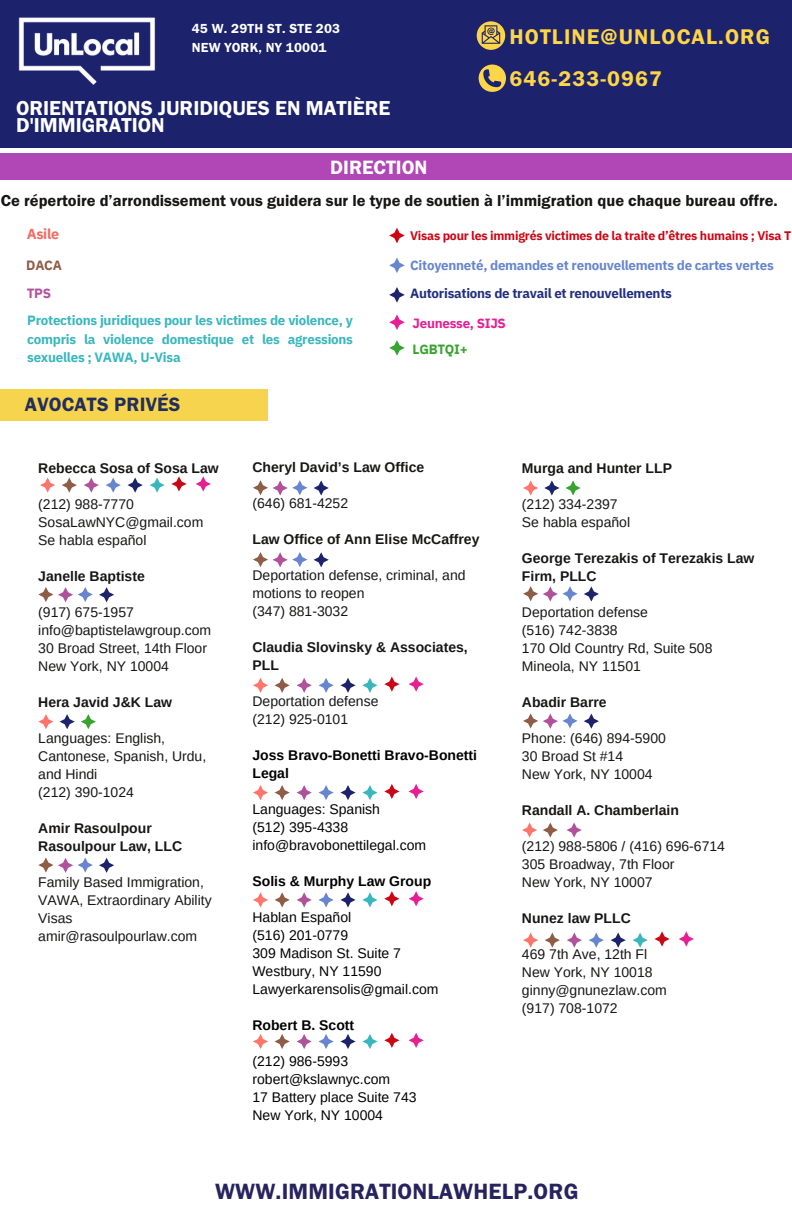
<style>
.page{position:relative;width:792px;height:1224px;background:#fff}
.page>*{position:absolute;margin:0;border:0;box-sizing:border-box;transform-origin:0 0}
.t1{font:600 22.9px "Franklin Gothic FS";letter-spacing:.01em;color:#26235e}
.t2{font:600 22px "Franklin Gothic FS";letter-spacing:.05em;color:#fdd548}
.t3{font:600 20.9px/16.5px "Franklin Gothic FS";color:#fff}
.t4{font:600 20px "Franklin Gothic FS";letter-spacing:.015em;color:#222f5c}
.t5{font:600 20px "Franklin Gothic FS";color:#fff}
.t6{font:600 16.5px "Franklin Gothic FS";color:#171615}
.t7{font:700 14.4px "IBM Plex Sans";letter-spacing:-.02em;color:#f16c65}
.t8{font:14px/18px "Arimo";color:#171615}
.t9{font:700 14px/18px "Arimo";color:#171615}
.t10{font:14px/18px "Arimo";color:#000}
.t11{font:700 14px/18px "Arimo";color:#000}
.t12{font:600 13.6px/18.8px "Franklin Gothic FS";letter-spacing:.015em;color:#fff}
.t13{font:700 13.4px/18.5px "IBM Plex Sans";letter-spacing:-.02em;color:#39b7be;text-align:justify}
.t14{font:700 13.4px "IBM Plex Sans";letter-spacing:-.02em;color:#6886ce}
.t15{font:700 13.4px "IBM Plex Sans";letter-spacing:-.02em;color:#23307f}
.t16{font:700 13.4px "IBM Plex Sans";letter-spacing:-.02em;color:#e61f93}
.t17{font:700 13.4px "IBM Plex Sans";letter-spacing:-.02em;color:#38a430}
.t18{font:700 13.4px "IBM Plex Sans";color:#8f5d46}
.t19{font:700 13.4px "IBM Plex Sans";color:#b0529b}
.t20{font:700 12.4px "IBM Plex Sans";letter-spacing:-.02em;color:#cb0615}
</style>
<div class="page">
<div style="left:0;top:153px;width:792px;height:26px;background:#b147b6"></div>
<svg style="left:40px;top:478px;width:15px;height:15px"></svg>
<svg style="left:62px;top:478px;width:15px;height:15px"></svg>
<svg style="left:84px;top:478px;width:15px;height:15px"></svg>
<svg style="left:106px;top:478px;width:15px;height:15px"></svg>
<svg style="left:128px;top:478px;width:15px;height:15px"></svg>
<svg style="left:149px;top:478px;width:15px;height:15px"></svg>
<svg style="left:171px;top:476px;width:15px;height:15px"></svg>
<svg style="left:196px;top:476px;width:15px;height:15px"></svg>
<svg style="left:99px;top:858px;width:15px;height:15px"></svg>
<svg style="left:38px;top:857px;width:55px;height:16px"></svg>
<svg style="left:99px;top:587px;width:15px;height:15px"></svg>
<svg style="left:38px;top:587px;width:55px;height:15px"></svg>
<svg style="left:38px;top:714px;width:15px;height:15px"></svg>
<svg style="left:60px;top:714px;width:15px;height:15px"></svg>
<svg style="left:81px;top:714px;width:15px;height:15px"></svg>
<svg style="left:314px;top:480px;width:15px;height:15px"></svg>
<svg style="left:253px;top:480px;width:54px;height:15px"></svg>
<svg style="left:314px;top:552px;width:15px;height:15px"></svg>
<svg style="left:253px;top:552px;width:54px;height:15px"></svg>
<svg style="left:523px;top:480px;width:15px;height:15px"></svg>
<svg style="left:544px;top:480px;width:15px;height:15px"></svg>
<svg style="left:565px;top:480px;width:15px;height:15px"></svg>
<svg style="left:584px;top:586px;width:15px;height:15px"></svg>
<svg style="left:523px;top:586px;width:54px;height:15px"></svg>
<svg style="left:253px;top:785px;width:15px;height:15px"></svg>
<svg style="left:275px;top:785px;width:15px;height:15px"></svg>
<svg style="left:297px;top:785px;width:15px;height:15px"></svg>
<svg style="left:319px;top:785px;width:15px;height:15px"></svg>
<svg style="left:340px;top:785px;width:15px;height:15px"></svg>
<svg style="left:362px;top:785px;width:15px;height:15px"></svg>
<svg style="left:384px;top:784px;width:15px;height:15px"></svg>
<svg style="left:409px;top:784px;width:15px;height:15px"></svg>
<svg style="left:567px;top:822px;width:15px;height:15px"></svg>
<svg style="left:543px;top:822px;width:15px;height:15px"></svg>
<svg style="left:522px;top:822px;width:15px;height:15px"></svg>
<svg style="left:584px;top:714px;width:15px;height:15px"></svg>
<svg style="left:523px;top:713px;width:54px;height:16px"></svg>
<svg style="left:253px;top:892px;width:15px;height:15px"></svg>
<svg style="left:275px;top:892px;width:15px;height:15px"></svg>
<svg style="left:297px;top:892px;width:15px;height:15px"></svg>
<svg style="left:319px;top:892px;width:15px;height:15px"></svg>
<svg style="left:340px;top:892px;width:15px;height:15px"></svg>
<svg style="left:362px;top:892px;width:15px;height:15px"></svg>
<svg style="left:384px;top:891px;width:15px;height:15px"></svg>
<svg style="left:409px;top:891px;width:15px;height:15px"></svg>
<svg style="left:253px;top:1034px;width:15px;height:15px"></svg>
<svg style="left:275px;top:1034px;width:15px;height:15px"></svg>
<svg style="left:297px;top:1034px;width:15px;height:15px"></svg>
<svg style="left:319px;top:1034px;width:15px;height:15px"></svg>
<svg style="left:340px;top:1034px;width:15px;height:15px"></svg>
<svg style="left:362px;top:1034px;width:15px;height:15px"></svg>
<svg style="left:384px;top:1033px;width:15px;height:15px"></svg>
<svg style="left:409px;top:1033px;width:15px;height:15px"></svg>
<svg style="left:523px;top:933px;width:15px;height:15px"></svg>
<svg style="left:545px;top:933px;width:15px;height:15px"></svg>
<svg style="left:567px;top:933px;width:15px;height:15px"></svg>
<svg style="left:589px;top:933px;width:15px;height:15px"></svg>
<svg style="left:611px;top:933px;width:15px;height:15px"></svg>
<svg style="left:633px;top:933px;width:15px;height:15px"></svg>
<svg style="left:654px;top:931px;width:15px;height:15px"></svg>
<svg style="left:679px;top:931px;width:15px;height:15px"></svg>
<svg style="left:253px;top:678px;width:15px;height:15px"></svg>
<svg style="left:275px;top:678px;width:15px;height:15px"></svg>
<svg style="left:297px;top:678px;width:15px;height:15px"></svg>
<svg style="left:319px;top:678px;width:15px;height:15px"></svg>
<svg style="left:340px;top:678px;width:15px;height:15px"></svg>
<svg style="left:362px;top:678px;width:15px;height:15px"></svg>
<svg style="left:384px;top:677px;width:15px;height:15px"></svg>
<svg style="left:409px;top:677px;width:15px;height:15px"></svg>
<div style="left:0;top:0;width:792px;height:148px;background:#1c226b"></div>
<svg style="left:479px;top:65px;width:27px;height:27px"></svg>
<svg style="left:477px;top:21px;width:28px;height:29px"></svg>
<img style="left:18px;top:17px;width:138px;height:68px">
<div style="left:0;top:389px;width:267px;height:31px;background:#f7d44d"></div>
<svg style="left:389px;top:314px;width:16px;height:16px"></svg>
<svg style="left:389px;top:287px;width:16px;height:16px"></svg>
<svg style="left:389px;top:258px;width:16px;height:15px"></svg>
<svg style="left:389px;top:228px;width:16px;height:15px"></svg>
<svg style="left:389px;top:340px;width:16px;height:16px"></svg>
<p class="t12" style="left:192px;top:19px;width:150px">45 W. 29TH ST. STE 203<br>NEW YORK, NY 10001</p>
<p class="t3" style="left:16px;top:100px;width:376px">ORIENTATIONS JURIDIQUES EN MATIÈRE<br>D'IMMIGRATION</p>
<h5 class="t5" style="left:330px;top:158px;width:99px">DIRECTION</h5>
<p class="t2" style="left:510px;top:25px;width:262px">HOTLINE@UNLOCAL.ORG</p>
<p class="t2" style="left:510px;top:68px;width:154px">646-233-0967</p>
<p class="t6" style="left:1px;top:192px;width:778px">Ce répertoire d’arrondissement vous guidera sur le type de soutien à l’immigration que chaque bureau offre.</p>
<p class="t7" style="left:27px;top:225px;width:34px">Asile</p>
<p class="t20" style="left:410px;top:228px;width:383px">Visas pour les immigrés victimes de la traite d’êtres humains ; Visa T</p>
<p class="t18" style="left:26px;top:256px;width:37px">DACA</p>
<p class="t19" style="left:27px;top:284px;width:26px">TPS</p>
<p class="t13" style="left:27px;top:311px;width:327px">Protections juridiques pour les victimes de violence, y compris la violence domestique et les agressions sexuelles ; VAWA, U-Visa</p>
<p class="t4" style="left:25px;top:395px;width:157px">AVOCATS PRIVÉS</p>
<p class="t14" style="left:410px;top:256px;width:365px">Citoyenneté, demandes et renouvellements de cartes vertes</p>
<p class="t15" style="left:410px;top:285px;width:263px">Autorisations de travail et renouvellements</p>
<p class="t16" style="left:413px;top:314px;width:95px">Jeunesse, SIJS</p>
<p class="t17" style="left:413px;top:340px;width:57px">LGBTQI+</p>
<h4 class="t9" style="left:38px;top:459px;width:182px">Rebecca Sosa of Sosa Law</h4>
<h2 class="t8" style="left:38px;top:495px;width:167px">(212) 988-7770<br>SosaLawNYC@gmail.com<br>Se habla español</h2>
<h5 class="t9" style="left:38px;top:567px;width:108px">Janelle Baptiste</h5>
<h6 class="t8" style="left:38px;top:603px;width:174px">(917) 675-1957 info@baptistelawgroup.com<br>30 Broad Street, 14th Floor<br>New York, NY 10004</h6>
<h5 class="t9" style="left:38px;top:693px;width:135px">Hera Javid J&amp;K Law</h5>
<h6 class="t8" style="left:38px;top:729px;width:169px">Languages: English,<br>Cantonese, Spanish, Urdu, and Hindi<br>(212) 390-1024</h6>
<h5 class="t9" style="left:38px;top:819px;width:145px">Amir Rasoulpour<br>Rasoulpour Law, LLC</h5>
<h6 class="t8" style="left:38px;top:873px;width:175px">Family Based Immigration,<br>VAWA, Extraordinary Ability<br>Visas amir@rasoulpourlaw.com</h6>
<p class="t9" style="left:252px;top:458px;width:173px">Cheryl David’s Law Office</p>
<h4 class="t8" style="left:252px;top:494px;width:97px">(646) 681-4252</h4>
<h1 class="t9" style="left:252px;top:530px;width:229px">Law Office of Ann Elise McCaffrey</h1>
<p class="t8" style="left:252px;top:566px;width:215px">Deportation defense, criminal, and motions to reopen<br>(347) 881-3032</p>
<p class="t9" style="left:252px;top:638px;width:217px">Claudia Slovinsky &amp; Associates,<br>PLL</p>
<h1 class="t8" style="left:252px;top:692px;width:128px">Deportation defense (212) 925-0101</h1>
<h1 class="t11" style="left:252px;top:746px;width:226px">Joss Bravo-Bonetti Bravo-Bonetti<br>Legal</h1>
<h2 class="t10" style="left:252px;top:800px;width:175px">Languages: Spanish<br>(512) 395-4338 info@bravobonettilegal.com</h2>
<h3 class="t11" style="left:252px;top:872px;width:180px">Solis &amp; Murphy Law Group</h3>
<h5 class="t10" style="left:252px;top:908px;width:188px">Hablan Español<br>(516) 201-0779<br>309 Madison St. Suite 7<br>Westbury, NY 11590<br>Lawyerkarensolis@gmail.com</h5>
<p class="t11" style="left:252px;top:1016px;width:103px">Robert B. Scott</p>
<p class="t10" style="left:252px;top:1052px;width:166px">(212) 986-5993 robert@kslawnyc.com<br>17 Battery place Suite 743<br>New York, NY 10004</p>
<h4 class="t9" style="left:522px;top:459px;width:152px">Murga and Hunter LLP</h4>
<p class="t8" style="left:522px;top:495px;width:110px">(212) 334-2397<br>Se habla español</p>
<h5 class="t9" style="left:522px;top:549px;width:234px">George Terezakis of Terezakis Law<br>Firm, PLLC</h5>
<h4 class="t8" style="left:522px;top:603px;width:192px">Deportation defense<br>(516) 742-3838<br>170 Old Country Rd, Suite 508<br>Mineola, NY 11501</h4>
<p class="t9" style="left:522px;top:693px;width:86px">Abadir Barre</p>
<h5 class="t8" style="left:522px;top:729px;width:145px">Phone: (646) 894-5900<br>30 Broad St #14<br>New York, NY 10004</h5>
<h5 class="t9" style="left:522px;top:801px;width:159px">Randall A. Chamberlain</h5>
<p class="t8" style="left:522px;top:837px;width:205px">(212) 988-5806 / (416) 696-6714<br>305 Broadway, 7th Floor<br>New York, NY 10007</p>
<h5 class="t9" style="left:522px;top:909px;width:110px">Nunez law PLLC</h5>
<p class="t8" style="left:522px;top:945px;width:146px">469 7th Ave, 12th Fl<br>New York, NY 10018 ginny@gnunezlaw.com (917) 708-1072</p>
<p class="t1" style="left:215px;top:1180px;width:365px">WWW.IMMIGRATIONLAWHELP.ORG</p>
</div>
